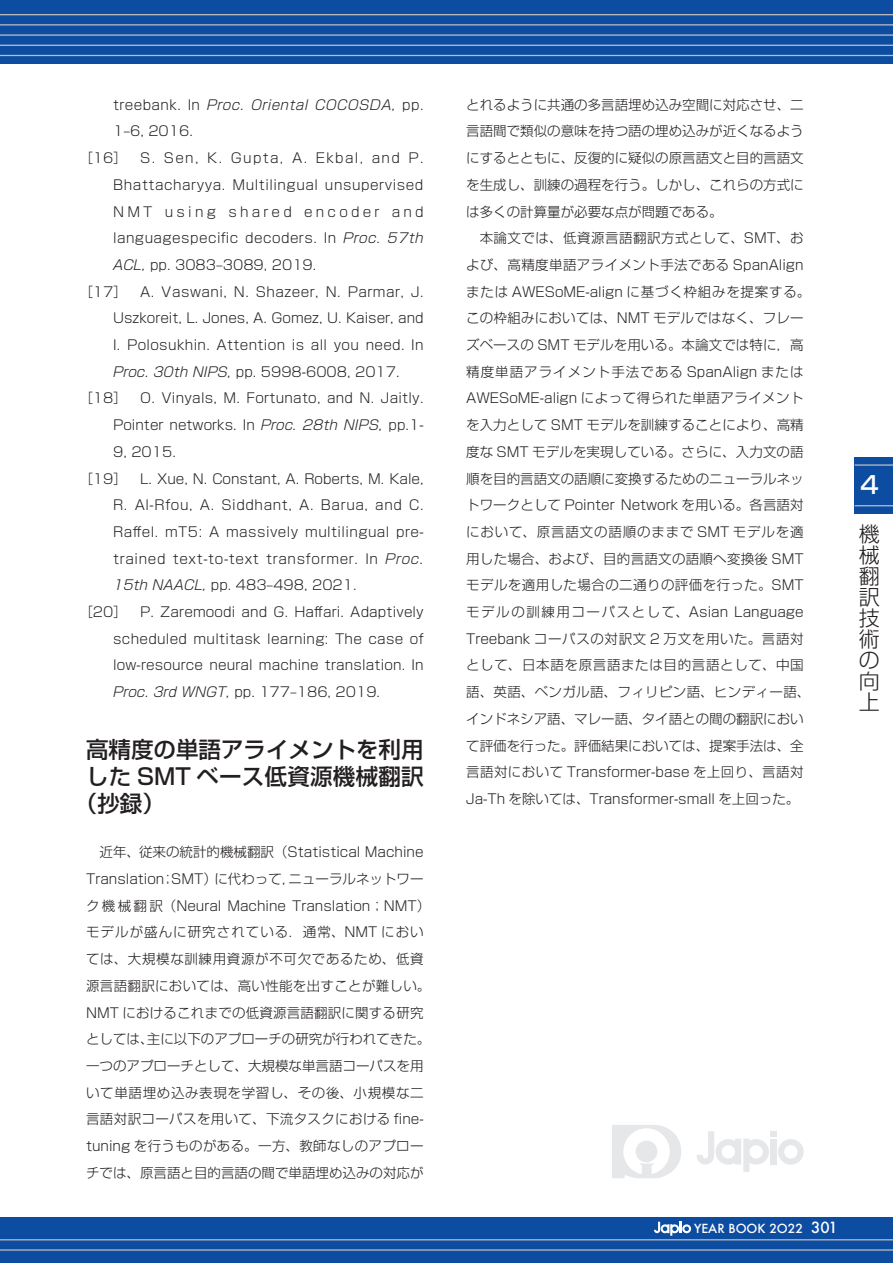
<style>
.page{position:relative;width:893px;height:1263px;background:#fff}
.page>*{position:absolute;margin:0;border:0;box-sizing:border-box;transform-origin:0 0}
.t1{font:500 24px "Shin Go Pr 5";color:#fff}
.見出し_大{font:500 22.5px "Shin Go Pro";color:#231f20}
.t2{font:300 21px/21px "Shin Go Pro";color:#231f20;text-align:justify}
.本文{font:300 13.5px/26.7px "Shin Go Pr 5";letter-spacing:.005em;color:#231f20;text-align:center}
.参考文献{font:300 13.5px/26.7px "Shin Go Pro";letter-spacing:.01em;color:#231f20;text-align:justify}
.参考文献-2{font:300 13.5px/26.7px "Shin Go Pro";letter-spacing:.03em;color:#231f20}
.t3{font:500 12.15px "Futura";color:#fff}
.s1{font-size:15px}
</style>
<div class="page">
<div style="left:0;top:0;width:893px;height:64px;background:#0d4da1"></div>
<div style="left:0;top:1217px;width:893px;height:46px;background:#0d4da1"></div>
<hr style="left:0;top:14px;width:893px;height:1px;background:#bcbdc0">
<hr style="left:0;top:24px;width:893px;height:2px;background:#bcbdc0">
<hr style="left:0;top:34px;width:893px;height:2px;background:#bcbdc0">
<hr style="left:0;top:45px;width:893px;height:1px;background:#bcbdc0">
<hr style="left:0;top:55px;width:893px;height:1px;background:#bcbdc0">
<hr style="left:0;top:1239px;width:893px;height:1px;background:#bcbdc0">
<hr style="left:0;top:1249px;width:893px;height:2px;background:#bcbdc0">
<svg style="left:654px;top:1222px;width:37px;height:14px"></svg>
<div style="left:855px;top:457px;width:38px;height:56px;background:#0d4da1"></div>
<hr style="left:855px;top:464px;width:38px;height:2px;background:#bcbdc0">
<hr style="left:855px;top:505px;width:38px;height:1px;background:#bcbdc0">
<svg style="left:696px;top:1131px;width:108px;height:41px"></svg>
<svg style="left:612px;top:1125px;width:69px;height:53px"></svg>
<p class="参考文献-2" style="left:113px;top:90px;width:312px">treebank. In Proc. Oriental COCOSDA, pp.<br>1–6, 2016.</p>
<p class="参考文献" style="left:113px;top:143px;width:312px;text-indent:-34px">［16］ S. Sen, K. Gupta, A. Ekbal, and P.<br>Bhattacharyya. Multilingual unsupervised NMT using shared encoder and languagespecific decoders. In Proc. 57th ACL, pp. 3083–3089, 2019.</p>
<p class="参考文献" style="left:113px;top:276px;width:312px;text-indent:-34px">［17］ A. Vaswani, N. Shazeer, N. Parmar, J.<br>Uszkoreit, L. Jones, A. Gomez, U. Kaiser, and I. Polosukhin. Attention is all you need. In Proc. 30th NIPS, pp. 5998-6008, 2017.</p>
<p class="参考文献" style="left:113px;top:383px;width:312px;text-indent:-34px">［18］ O. Vinyals, M. Fortunato, and N. Jaitly.<br>Pointer networks. In Proc. 28th NIPS, pp.1- 9, 2015.</p>
<p class="参考文献" style="left:113px;top:463px;width:312px;text-indent:-34px">［19］ L. Xue, N. Constant, A. Roberts, M. Kale, R. Al-Rfou, A. Siddhant, A. Barua, and C.<br>Raffel. mT5: A massively multilingual pre&shy;trained text-to-text transformer. In Proc.<br>15th NAACL, pp. 483–498, 2021.</p>
<p class="参考文献" style="left:113px;top:597px;width:312px;text-indent:-34px">［20］ P. Zaremoodi and G. Haffari. Adaptively scheduled multitask learning: The case of low-resource neural machine translation. In Proc. 3rd WNGT, pp. 177–186, 2019.</p>
<p class="見出し_大" style="left:86px;top:731px;width:339px">高精度の単語アライメントを利用</p>
<p class="見出し_大" style="left:86px;top:758px;width:339px">した SMT ベース低資源機械翻訳</p>
<p class="見出し_大" style="left:75px;top:785px;width:91px">（抄録）</p>
<p class="本文" style="left:86px;top:838px;width:346px">近年、従来の統計的機械翻訳（Statistical Machine<br>Translation；SMT）に代わって，ニューラルネットワーク機械翻訳（Neural Machine Translation；NMT）モデルが盛んに研究されている．通常、NMT においては、大規模な訓練用資源が不可欠であるため、低資源言語翻訳においては、高い性能を出すことが難しい。<br>NMT におけるこれまでの低資源言語翻訳に関する研究としては、主に以下のアプローチの研究が行われてきた。一つのアプローチとして、大規模な単言語コーパスを用いて単語埋め込み表現を学習し、その後、小規模な二言語対訳コーパスを用いて、下流タスクにおける fine&shy;tuning を行うものがある。一方、教師なしのアプローチでは、原言語と目的言語の間で単語埋め込みの対応が</p>
<p class="本文" style="left:466px;top:90px;width:339px;text-align:justify">とれるように共通の多言語埋め込み空間に対応させ、二言語間で類似の意味を持つ語の埋め込みが近くなるようにするとともに、反復的に疑似の原言語文と目的言語文を生成し、訓練の過程を行う。しかし、これらの方式には多くの計算量が必要な点が問題である。</p>
<p class="本文" style="left:466px;top:223px;width:346px;text-align:left;text-indent:14px">本論文では、低資源言語翻訳方式として、SMT、および、高精度単語アライメント手法である SpanAlignまたは AWESoME-align に基づく枠組みを提案する。この枠組みにおいては、NMT モデルではなく、フレーズベースの SMT モデルを用いる。本論文では特に，高精度単語アライメント手法である SpanAlign または<br>AWESoME-align によって得られた単語アライメントを入力として SMT モデルを訓練することにより、高精度な SMT モデルを実現している。さらに、入力文の語順を目的言語文の語順に変換するためのニューラルネットワークとして Pointer Network を用いる。各言語対において、原言語文の語順のままで SMT モデルを適用した場合、および、目的言語文の語順へ変換後 SMTモデルを適用した場合の二通りの評価を行った。SMTモデルの訓練用コーパスとして、Asian Language<br>Treebank コーパスの対訳文 2 万文を用いた。言語対として、日本語を原言語または目的言語として、中国語、英語、ベンガル語、フィリピン語、ヒンディー語、インドネシア語、マレー語、タイ語との間の翻訳において評価を行った。評価結果においては、提案手法は、全言語対において Transformer-base を上回り、言語対<br>Ja-Th を除いては、Transformer-small を上回った。</p>
<h1 class="t1" style="left:860px;top:465px;width:20px">4</h1>
<h3 class="t2" style="left:859px;top:521px;width:22px">機械翻訳技術の向上</h3>
<p class="t3" style="left:694px;top:1220px;width:145px">YEAR BOOK 2O22 <span class="s1">301</span></p>
</div>
